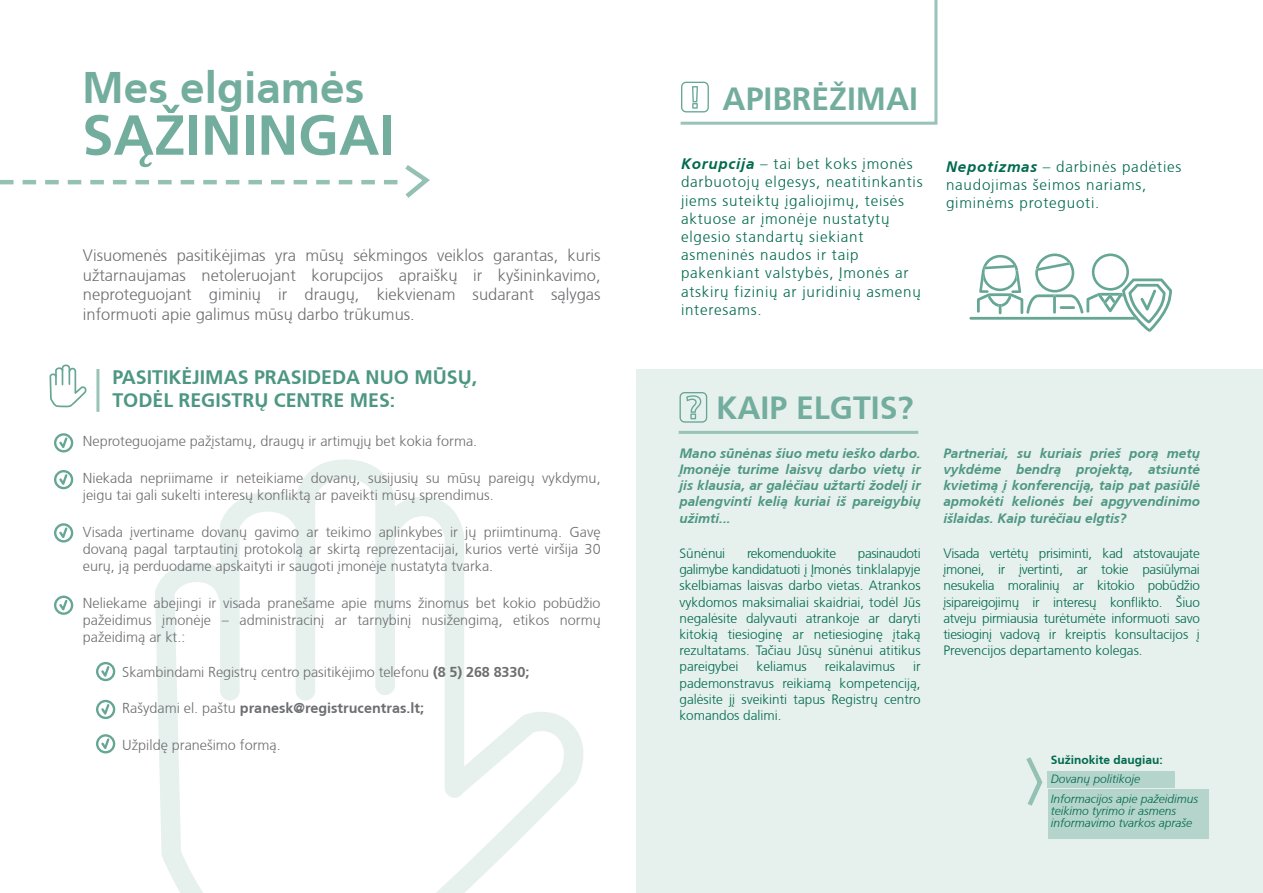
<style>
.page{position:relative;width:1263px;height:893px;background:#fff}
.page>*{position:absolute;margin:0;border:0;box-sizing:border-box;transform-origin:0 0}
.t1{font:700 56.4px "Frutiger CE";color:#73ad9d}
.t2{font:700 44.1px "Frutiger CE";color:#73ad9d}
.t3{font:700 31.95px "Frutiger CE";color:#73ad9d}
.t4{font:700 19.5px/23.5px "Frutiger CE";color:#4d9782}
.t5{font:300 16.5px/19.8px "Frutiger CE";color:#6d6e71;text-align:justify}
.t6{font:300 15.15px/18.1px "Frutiger CE";letter-spacing:.05em;color:#006a4d}
.t7{font:300 14.4px/17.2px "Frutiger CE";color:#6d6e71;text-align:justify}
.t8{font:700 14.4px "Frutiger CE";color:#6d6e71}
.t9{font:300 13.5px/16.2px "Frutiger CE";color:#006a4d;text-align:justify}
.t10{font:italic 700 13.5px/16.2px "Frutiger CE";color:#4d9782;text-align:justify}
.t11{font:300 13.5px "Frutiger CE";letter-spacing:-.03em;color:#006a4d}
.t12{font:italic 300 12px/19.2px "Frutiger CE";color:#006a4d}
.t13{font:700 12px "Frutiger CE";color:#006a4d}
.s1{font-weight:700}
.s2{font-weight:300}
.s3{font-weight:700;font-style:italic}
</style>
<div class="page">
<svg style="left:220px;top:459px;width:244px;height:103px"></svg>
<svg style="left:155px;top:562px;width:429px;height:331px"></svg>
<div style="left:637px;top:370px;width:626px;height:523px;background:#e6f0ed"></div>
<svg style="left:679px;top:392px;width:28px;height:31px"></svg>
<svg style="left:969px;top:253px;width:203px;height:79px"></svg>
<svg style="left:680px;top:0;width:258px;height:125px"></svg>
<svg style="left:54px;top:433px;width:19px;height:19px"></svg>
<svg style="left:54px;top:470px;width:19px;height:19px"></svg>
<svg style="left:54px;top:523px;width:19px;height:19px"></svg>
<svg style="left:54px;top:596px;width:19px;height:19px"></svg>
<svg style="left:96px;top:662px;width:19px;height:19px"></svg>
<svg style="left:96px;top:700px;width:19px;height:19px"></svg>
<svg style="left:96px;top:734px;width:19px;height:19px"></svg>
<hr style="left:679px;top:431px;width:239px;height:3px;background:#99c3b8">
<svg style="left:49px;top:364px;width:38px;height:43px"></svg>
<hr style="left:96px;top:369px;width:3px;height:43px;background:#99c3b8">
<svg style="left:0;top:165px;width:430px;height:33px"></svg>
<svg style="left:1026px;top:757px;width:17px;height:49px"></svg>
<div style="left:1048px;top:771px;width:127px;height:17px;background:#b5d4cb"></div>
<div style="left:1048px;top:789px;width:160px;height:50px;background:#b5d4cb"></div>
<h2 class="t2" style="left:82px;top:61px;width:284px">Mes elgiamės</h2>
<h1 class="t1" style="left:82px;top:101px;width:314px">SĄŽININGAI</h1>
<p class="t5" style="left:83px;top:245px;width:519px">Visuomenės pasitikėjimas yra mūsų sėkmingos veiklos garantas, kuris užtarnaujamas netoleruojant korupcijos apraiškų ir kyšininkavimo, neproteguojant giminių ir draugų, kiekvienam sudarant sąlygas informuoti apie galimus mūsų darbo trūkumus.</p>
<h3 class="t4" style="left:112px;top:365px;width:366px">PASITIKĖJIMAS PRASIDEDA NUO MŪSŲ,<br>TODĖL REGISTRŲ CENTRE MES:</h3>
<p class="t7" style="left:83px;top:433px;width:396px">Neproteguojame pažįstamų, draugų ir artimųjų bet kokia forma.</p>
<p class="t7" style="left:83px;top:469px;width:519px">Niekada nepriimame ir neteikiame dovanų, susijusių su mūsų pareigų vykdymu, jeigu tai gali sukelti interesų konfliktą ar paveikti mūsų sprendimus.</p>
<p class="t7" style="left:83px;top:523px;width:519px">Visada įvertiname dovanų gavimo ar teikimo aplinkybes ir jų priimtinumą. Gavę dovaną pagal tarptautinį protokolą ar skirtą reprezentacijai, kurios vertė viršija 30 eurų, ją perduodame apskaityti ir saugoti įmonėje nustatyta tvarka.</p>
<p class="t7" style="left:83px;top:594px;width:519px">Neliekame abejingi ir visada pranešame apie mums žinomus bet kokio pobūdžio pažeidimus įmonėje – administracinį ar tarnybinį nusižengimą, etikos normų pažeidimą ar kt.:</p>
<p class="t7" style="left:122px;top:663px;width:409px">Skambindami Registrų centro pasitikėjimo telefonu <span class="s1">(8 5) 268 8330;</span></p>
<p class="t8" style="left:122px;top:699px;width:303px"><span class="s2">Rašydami el. paštu</span> pranesk@registrucentras.lt;</p>
<p class="t7" style="left:122px;top:736px;width:160px">Užpildę pranešimo formą.</p>
<h3 class="t3" style="left:722px;top:79px;width:197px">APIBRĖŽIMAI</h3>
<p class="t6" style="left:681px;top:155px;width:243px"><span class="s3">Korupcija</span> – tai bet koks įmonės darbuotojų elgesys, neatitinkantis jiems suteiktų įgaliojimų, teisės aktuose ar įmonėje nustatytų elgesio standartų siekiant asmeninės naudos ir taip pakenkiant valstybės, Įmonės ar atskirų fizinių ar juridinių asmenų interesams.</p>
<p class="t6" style="left:946px;top:157px;width:237px"><span class="s3">Nepotizmas</span> – darbinės padėties naudojimas šeimos nariams, giminėms proteguoti.</p>
<h3 class="t3" style="left:716px;top:388px;width:199px">KAIP ELGTIS?</h3>
<p class="t10" style="left:679px;top:445px;width:243px">Mano sūnėnas šiuo metu ieško darbo.<br>Įmonėje turime laisvų darbo vietų ir jis klausia, ar galėčiau užtarti žodelį ir palengvinti kelią kuriai iš pareigybių užimti...</p>
<p class="t9" style="left:679px;top:545px;width:47px">Sūnėnui</p>
<p class="t11" style="left:747px;top:545px;width:91px">rekomenduokite</p>
<p class="t9" style="left:679px;top:545px;width:243px;text-indent:178px">pasinaudoti galimybe kandidatuoti į Įmonės tinklalapyje skelbiamas laisvas darbo vietas. Atrankos vykdomos maksimaliai skaidriai, todėl Jūs negalėsite dalyvauti atrankoje ar daryti kitokią tiesioginę ar netiesioginę įtaką rezultatams. Tačiau Jūsų sūnėnui atitikus pareigybei</p>
<p class="t9" style="left:756px;top:658px;width:52px">keliamus</p>
<p class="t9" style="left:825px;top:658px;width:72px">reikalavimus</p>
<p class="t9" style="left:679px;top:658px;width:243px;text-indent:234px">ir pademonstravus reikiamą kompetenciją, galėsite jį sveikinti tapus Registrų centro komandos dalimi.</p>
<p class="t10" style="left:943px;top:445px;width:258px">Partneriai, su kuriais prieš porą metų vykdėme bendrą projektą, atsiuntė kvietimą į konferenciją, taip pat pasiūlė apmokėti kelionės bei apgyvendinimo išlaidas. Kaip turėčiau elgtis?</p>
<p class="t9" style="left:943px;top:545px;width:258px">Visada vertėtų prisiminti, kad atstovaujate įmonei, ir įvertinti, ar tokie pasiūlymai nesukelia moralinių ar kitokio pobūdžio įsipareigojimų ir interesų konflikto. Šiuo atveju pirmiausia turėtumėte informuoti savo tiesioginį vadovą ir kreiptis konsultacijos į Prevencijos departamento kolegas.</p>
<p class="t13" style="left:1051px;top:753px;width:114px">Sužinokite daugiau:</p>
<p class="t12" style="left:1051px;top:769px;width:149px">Dovanų politikoje<br>Informacijos apie pažeidimus</p>
<p class="t12" style="left:1051px;top:804px;width:143px;line-height:12px">teikimo tyrimo ir asmens informavimo tvarkos apraše</p>
</div>
